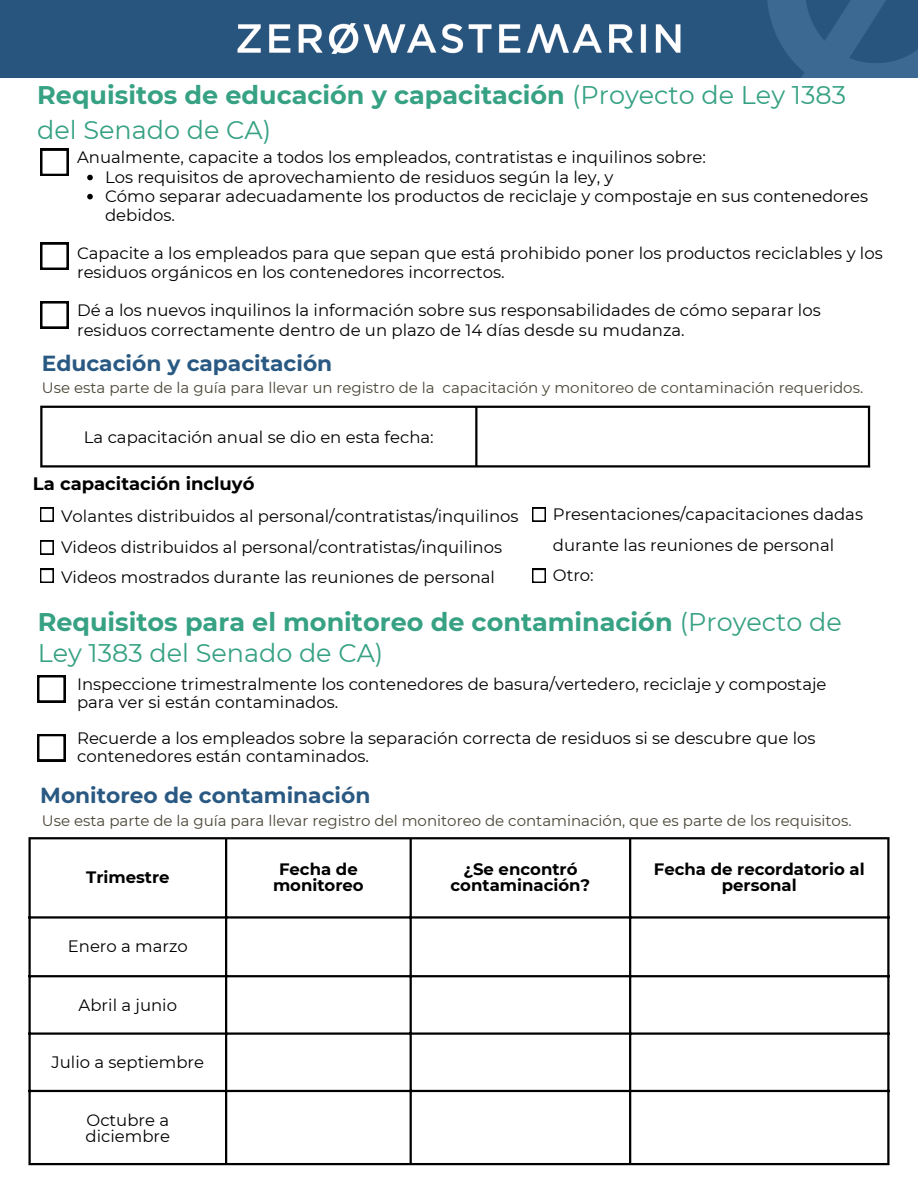
<style>
.page{position:relative;width:918px;height:1188px;background:#fff}
.page>*{position:absolute;margin:0;border:0;box-sizing:border-box;transform-origin:0 0}
.t1{font:700 25.5px/34.8px "Montserrat";color:#36a183}
.t2{font:700 21.75px "Montserrat";color:#295982}
.t3{font:700 18px "Montserrat";color:#000}
.t4{font:16.5px/30.3px "Montserrat";color:#000}
.t5{font:700 16.5px/15.8px "Montserrat";color:#000;text-align:center}
.t6{font:15px "Montserrat";color:#4a4536}
.s1{font-weight:400}
</style>
<div class="page">
<hr style="left:28px;top:839px;width:3px;height:324px;background:#000">
<hr style="left:225px;top:839px;width:2px;height:324px;background:#000">
<hr style="left:410px;top:839px;width:2px;height:324px;background:#000">
<hr style="left:629px;top:839px;width:2px;height:324px;background:#000">
<hr style="left:887px;top:839px;width:3px;height:324px;background:#000">
<hr style="left:28px;top:837px;width:862px;height:2px;background:#000">
<hr style="left:28px;top:916px;width:862px;height:3px;background:#000">
<hr style="left:28px;top:975px;width:862px;height:2px;background:#000">
<hr style="left:28px;top:1032px;width:862px;height:3px;background:#000">
<hr style="left:28px;top:1090px;width:862px;height:2px;background:#000">
<hr style="left:28px;top:1163px;width:862px;height:2px;background:#000">
<div style="left:40px;top:149px;width:29px;height:27px;background:#000"></div>
<svg style="left:42px;top:150px;width:25px;height:24px"></svg>
<div style="left:40px;top:242px;width:29px;height:28px;background:#000"></div>
<svg style="left:42px;top:244px;width:25px;height:24px"></svg>
<div style="left:40px;top:301px;width:29px;height:28px;background:#000"></div>
<svg style="left:42px;top:303px;width:25px;height:24px"></svg>
<div style="left:37px;top:675px;width:29px;height:28px;background:#000"></div>
<svg style="left:39px;top:677px;width:25px;height:24px"></svg>
<div style="left:37px;top:734px;width:29px;height:27px;background:#000"></div>
<svg style="left:39px;top:736px;width:25px;height:24px"></svg>
<svg style="left:87px;top:175px;width:6px;height:5px"></svg>
<svg style="left:87px;top:194px;width:6px;height:5px"></svg>
<hr style="left:40px;top:408px;width:2px;height:57px;background:#000">
<hr style="left:475px;top:408px;width:2px;height:57px;background:#000">
<hr style="left:868px;top:408px;width:2px;height:57px;background:#000">
<hr style="left:40px;top:406px;width:830px;height:2px;background:#000">
<hr style="left:40px;top:465px;width:830px;height:3px;background:#000">
<svg style="left:40px;top:508px;width:14px;height:13px"></svg>
<svg style="left:40px;top:541px;width:14px;height:13px"></svg>
<div style="left:40px;top:569px;width:14px;height:14px;background:#000"></div>
<svg style="left:41px;top:570px;width:12px;height:12px"></svg>
<svg style="left:532px;top:508px;width:14px;height:13px"></svg>
<div style="left:532px;top:569px;width:14px;height:14px;background:#000"></div>
<svg style="left:533px;top:570px;width:12px;height:12px"></svg>
<img style="left:0;top:0;width:918px;height:78px">
<h4 class="t1" style="left:37px;top:77px;width:810px">Requisitos de educación y capacitación <span class="s1">(Proyecto de Ley 1383 del Senado de CA)</span></h4>
<p class="t4" style="left:77px;top:142px;width:631px">Anualmente, capacite a todos los empleados, contratistas e inquilinos sobre:</p>
<h3 class="t4" style="left:105px;top:162px;width:510px">Los requisitos de aprovechamiento de residuos según la ley, y</h3>
<h4 class="t4" style="left:105px;top:186px;width:765px;line-height:19.2px">Cómo separar adecuadamente los productos de reciclaje y compostaje en sus contenedores debidos.</h4>
<h4 class="t4" style="left:77px;top:244px;width:807px;line-height:19.2px">Capacite a los empleados para que sepan que está prohibido poner los productos reciclables y los residuos orgánicos en los contenedores incorrectos.</h4>
<h1 class="t4" style="left:77px;top:301px;width:745px;line-height:19.2px">Dé a los nuevos inquilinos la información sobre sus responsabilidades de cómo separar los residuos correctamente dentro de un plazo de 14 días desde su mudanza.</h1>
<p class="t2" style="left:42px;top:350px;width:292px">Educación y capacitación</p>
<p class="t6" style="left:42px;top:378px;width:823px">Use esta parte de la guía para llevar un registro de la capacitación y monitoreo de contaminación requeridos.</p>
<p class="t4" style="left:84px;top:422px;width:351px">La capacitación anual se dio en esta fecha:</p>
<p class="t3" style="left:33px;top:473px;width:223px">La capacitación incluyó</p>
<p class="t4" style="left:61px;top:501px;width:459px">Volantes distribuidos al personal/contratistas/inquilinos<br>Videos distribuidos al personal/contratistas/inquilinos<br>Videos mostrados durante las reuniones de personal</p>
<p class="t4" style="left:553px;top:499px;width:312px">Presentaciones/capacitaciones dadas durante las reuniones de personal<br>Otro:</p>
<h4 class="t1" style="left:38px;top:607px;width:806px;line-height:30.3px">Requisitos para el monitoreo de contaminación <span class="s1">(Proyecto de<br>Ley 1383 del Senado de CA)</span></h4>
<h2 class="t4" style="left:77px;top:675px;width:751px;line-height:18px">Inspeccione trimestralmente los contenedores de basura/vertedero, reciclaje y compostaje para ver si están contaminados.</h2>
<p class="t4" style="left:77px;top:729px;width:740px;line-height:18px">Recuerde a los empleados sobre la separación correcta de residuos si se descubre que los contenedores están contaminados.</p>
<p class="t2" style="left:40px;top:782px;width:332px">Monitoreo de contaminación</p>
<p class="t6" style="left:42px;top:812px;width:811px">Use esta parte de la guía para llevar registro del monitoreo de contaminación, que es parte de los requisitos.</p>
<p class="t5" style="left:86px;top:869px;width:85px">Trimestre</p>
<h1 class="t5" style="left:273px;top:862px;width:92px">Fecha de monitoreo</h1>
<h4 class="t5" style="left:451px;top:862px;width:141px">¿Se encontró contaminación?</h4>
<p class="t5" style="left:654px;top:862px;width:212px">Fecha de recordatorio al personal</p>
<p class="t4" style="left:68px;top:931px;width:122px">Enero a marzo</p>
<h4 class="t4" style="left:79px;top:990px;width:100px">Abril a junio</h4>
<h4 class="t4" style="left:52px;top:1047px;width:154px">Julio a septiembre</h4>
<h2 class="t4" style="left:86px;top:1112px;width:86px;line-height:15.8px">Octubre a diciembre</h2>
</div>
